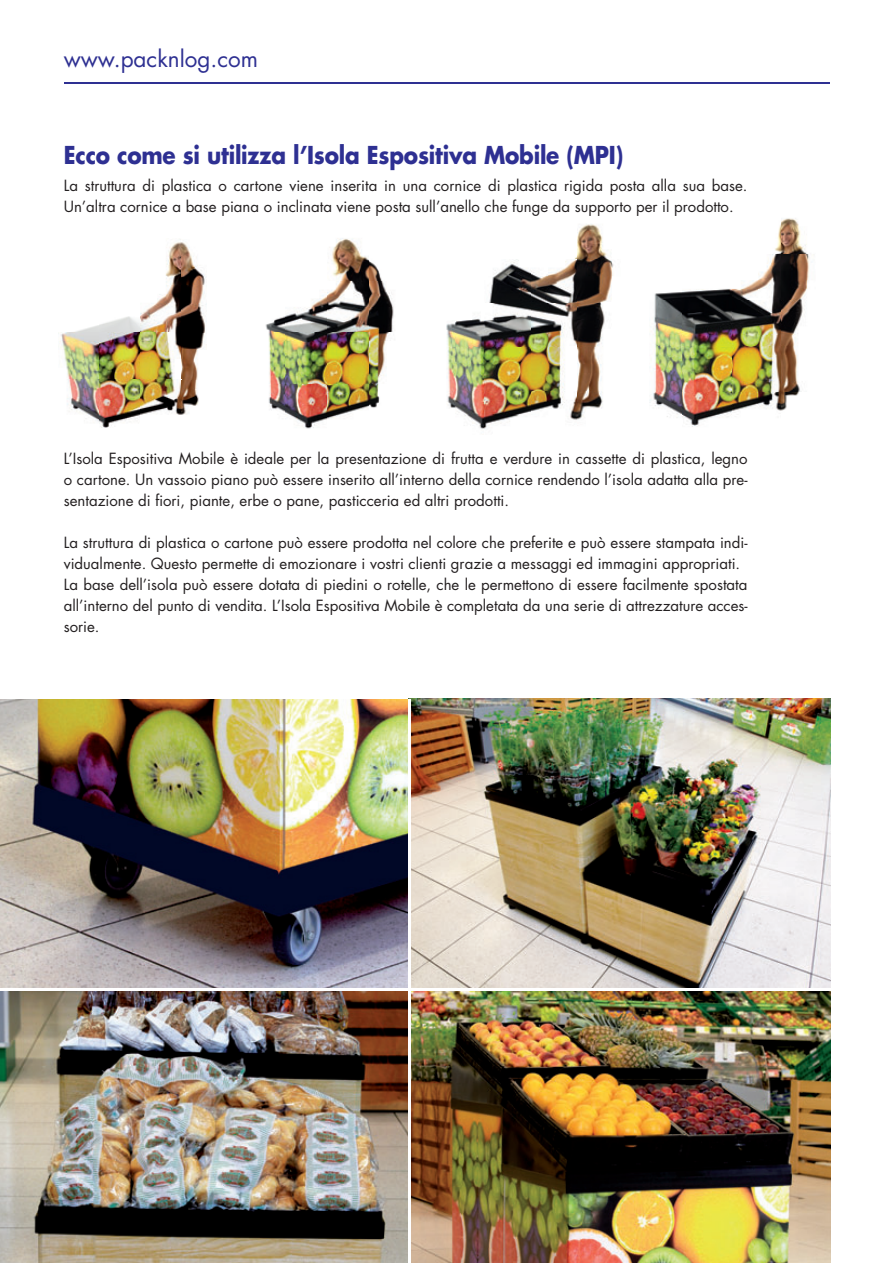
<style>
.page{position:relative;width:893px;height:1263px;background:#fff}
.page>*{position:absolute;margin:0;border:0;box-sizing:border-box;transform-origin:0 0}
.t1{font:700 24px "Futura Std";letter-spacing:-.01em;color:#2e3092;scale:.9 1}
.t2{font:22.5px "Futura Std";color:#2e3092}
.t3{font:15px/21px "Futura Std";color:#231f20}
</style>
<div class="page">
<hr style="left:64px;top:82px;width:765px;height:2px;background:#2e3092">
<img style="left:0;top:699px;width:831px;height:564px">
<hr style="left:0;top:988px;width:872px;height:3px;background:#fff">
<hr style="left:408px;top:699px;width:2px;height:564px;background:#fff">
<img style="left:770px;top:218px;width:39px;height:37px">
<img style="left:649px;top:255px;width:161px;height:172px">
<img style="left:446px;top:224px;width:168px;height:205px">
<img style="left:265px;top:238px;width:129px;height:191px">
<img style="left:59px;top:239px;width:148px;height:188px">
<h2 class="t2" style="left:64px;top:48px;width:196px">www.packnlog.com</h2>
<h1 class="t1" style="left:64px;top:143px;width:623px">Ecco come si utilizza l’Isola Espositiva Mobile (MPI)</h1>
<p class="t3" style="left:64px;top:175px;width:685px">La struttura di plastica o cartone viene inserita in una cornice di plastica rigida posta alla sua base.<br>Un’altra cornice a base piana o inclinata viene posta sull’anello che funge da supporto per il prodotto.</p>
<p class="t3" style="left:64px;top:448px;width:685px;text-align:justify">L’Isola Espositiva Mobile è ideale per la presentazione di frutta e verdure in cassette di plastica, legno o cartone. Un vassoio piano può essere inserito all’interno della cornice rendendo l’isola adatta alla pre&shy;sentazione di fiori, piante, erbe o pane, pasticceria ed altri prodotti.</p>
<p class="t3" style="left:64px;top:532px;width:685px">La struttura di plastica o cartone può essere prodotta nel colore che preferite e può essere stampata indi&shy;vidualmente. Questo permette di emozionare i vostri clienti grazie a messaggi ed immagini appropriati.<br>La base dell’isola può essere dotata di piedini o rotelle, che le permettono di essere facilmente spostata all’interno del punto di vendita. L’Isola Espositiva Mobile è completata da una serie di attrezzature acces&shy;sorie.</p>
</div>
